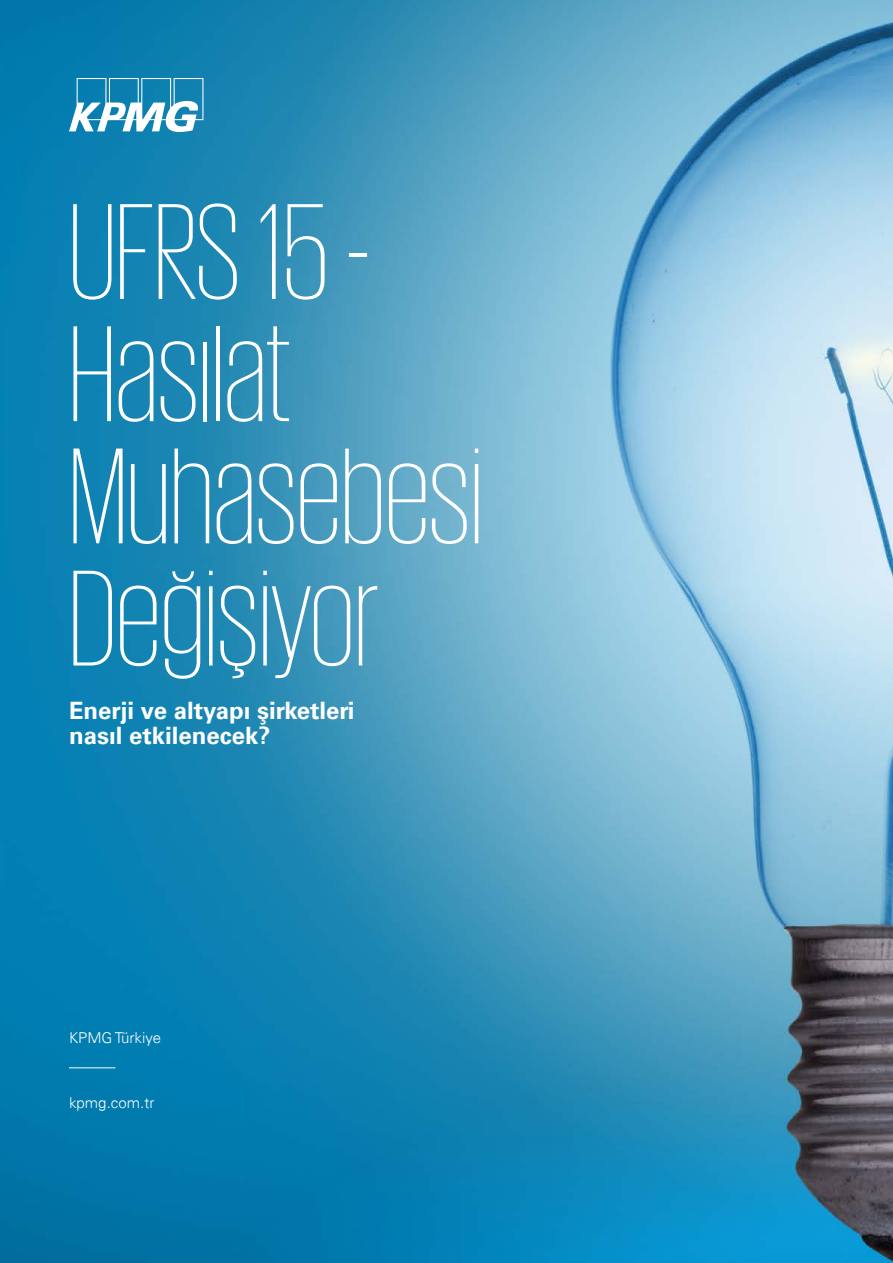
<style>
.page{position:relative;width:893px;height:1263px;background:#fff}
.page>*{position:absolute;margin:0;border:0;box-sizing:border-box;transform-origin:0 0}
.t1{font:200 139.8px/122.1px "KPMG";color:#fff}
.t2{font:700 24px/25.5px "Universfor KPMG";color:#fff}
.t3{font:300 15px "Univers 45";color:#fff}
</style>
<div class="page">
<img style="left:0;top:0;width:893px;height:1263px">
<svg style="left:69px;top:78px;width:134px;height:54px"></svg>
<hr style="left:69px;top:1067px;width:46px;height:1px;background:#fff">
<h1 class="t1" style="left:69px;top:188px;width:415px">UFRS 15 -<br>Hasılat<br>Muhasebesi<br>Değişiyor</h1>
<p class="t2" style="left:69px;top:697px;width:287px">Enerji ve altyapı şirketleri nasıl etkilenecek?</p>
<p class="t3" style="left:69px;top:1028px;width:94px">KPMG Türkiye</p>
<p class="t3" style="left:69px;top:1093px;width:87px">kpmg.com.tr</p>
</div>
